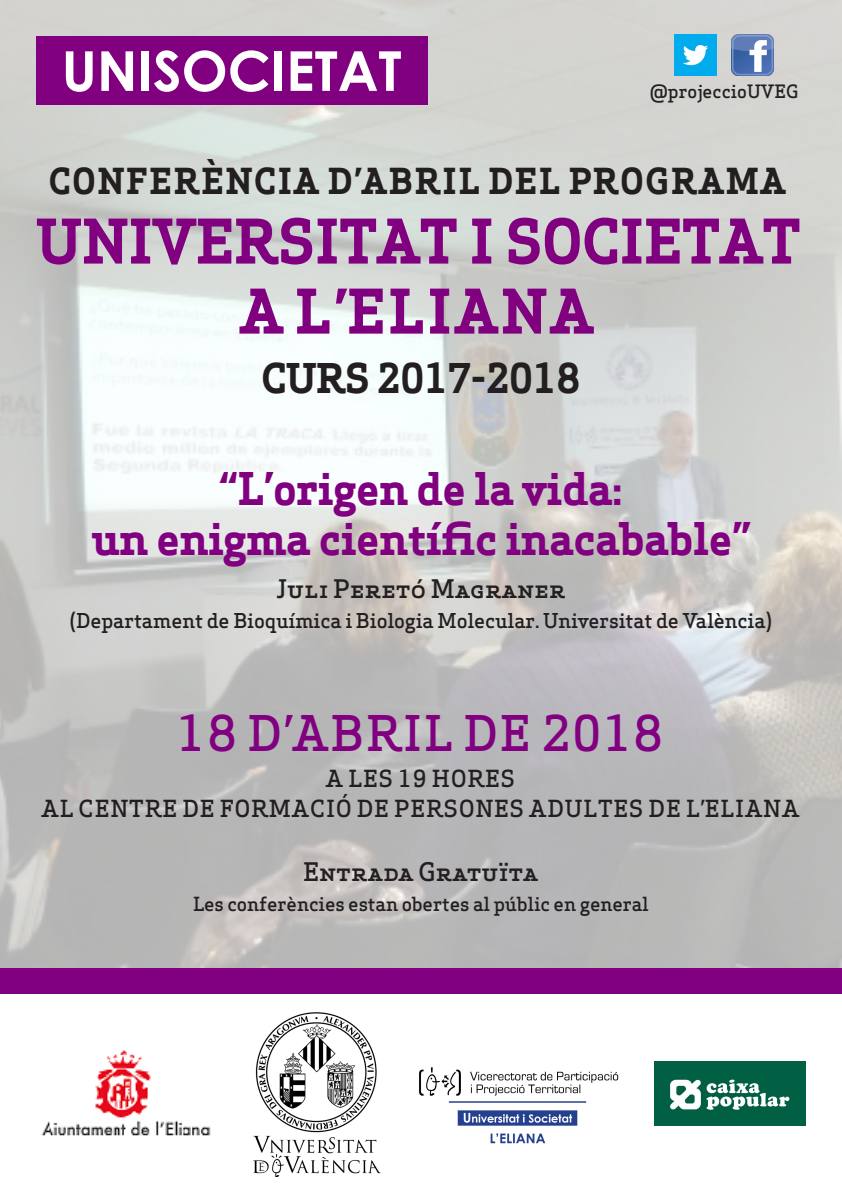
<style>
.page{position:relative;width:842px;height:1191px;background:#fff}
.page>*{position:absolute;margin:0;border:0;box-sizing:border-box;transform-origin:0 0}
.t1{font:700 60px "Apex Serif";color:#800080}
.t2{font:700 55px "Century Gothic";color:#fff}
.t3{font:500 48px "Apex Serif";letter-spacing:.04em;color:#800080}
.t4{font:700 44px "Apex Serif";letter-spacing:-.01em;color:#800080}
.t5{font:700 40px "Apex Serif";letter-spacing:-.01em;color:#231f20}
.t6{font:700 35px "Apex Serif";letter-spacing:.05em;color:#231f20}
.t7{font:500 25px "Apex Serif";letter-spacing:-.01em;color:#231f20}
.t8{font:500 23px "Apex Serif";letter-spacing:.04em;color:#231f20}
.t9{font:500 20px "Apex Serif";letter-spacing:-.01em;color:#231f20}
.t10{font:500 19px "Apex Serif";letter-spacing:-.01em;color:#231f20}
.t11{font:500 18px "Apex Serif";color:#231f20}
</style>
<div class="page">
<img style="left:0;top:0;width:842px;height:968px">
<div style="left:0;top:968px;width:842px;height:26px;background:#800080"></div>
<div style="left:36px;top:36px;width:391px;height:69px;background:#800080"></div>
<img style="left:419px;top:1067px;width:200px;height:77px">
<img style="left:253px;top:1012px;width:127px;height:164px">
<img style="left:655px;top:1061px;width:150px;height:64px">
<img style="left:41px;top:1050px;width:170px;height:86px">
<img style="left:731px;top:34px;width:42px;height:42px">
<img style="left:675px;top:34px;width:42px;height:42px">
<p class="t2" style="left:62px;top:29px;width:341px">UNISOCIETAT</p>
<p class="t11" style="left:650px;top:80px;width:150px">@projeccioUVEG</p>
<p class="t6" style="left:49px;top:158px;width:738px">CONFERÈNCIA D’ABRIL DEL PROGRAMA</p>
<p class="t1" style="left:36px;top:203px;width:766px">UNIVERSITAT I SOCIETAT</p>
<p class="t1" style="left:240px;top:273px;width:355px">A L’ELIANA</p>
<p class="t5" style="left:261px;top:353px;width:320px">CURS 2017-2018</p>
<p class="t4" style="left:220px;top:461px;width:404px">“L’origen de la vida:</p>
<p class="t4" style="left:91px;top:511px;width:660px">un enigma científic inacabable”</p>
<p class="t7" style="left:276px;top:573px;width:291px">Juli Peretó Magraner</p>
<p class="t9" style="left:70px;top:608px;width:704px">(Departament de Bioquímica i Biologia Molecular. Universitat de València)</p>
<p class="t3" style="left:177px;top:703px;width:487px">18 D’ABRIL DE 2018</p>
<p class="t8" style="left:326px;top:763px;width:190px">A LES 19 HORES</p>
<p class="t8" style="left:42px;top:793px;width:759px">AL CENTRE DE FORMACIÓ DE PERSONES ADULTES DE L’ELIANA</p>
<p class="t7" style="left:303px;top:855px;width:237px">Entrada Gratuïta</p>
<p class="t10" style="left:193px;top:891px;width:457px">Les conferències estan obertes al públic en general</p>
</div>
